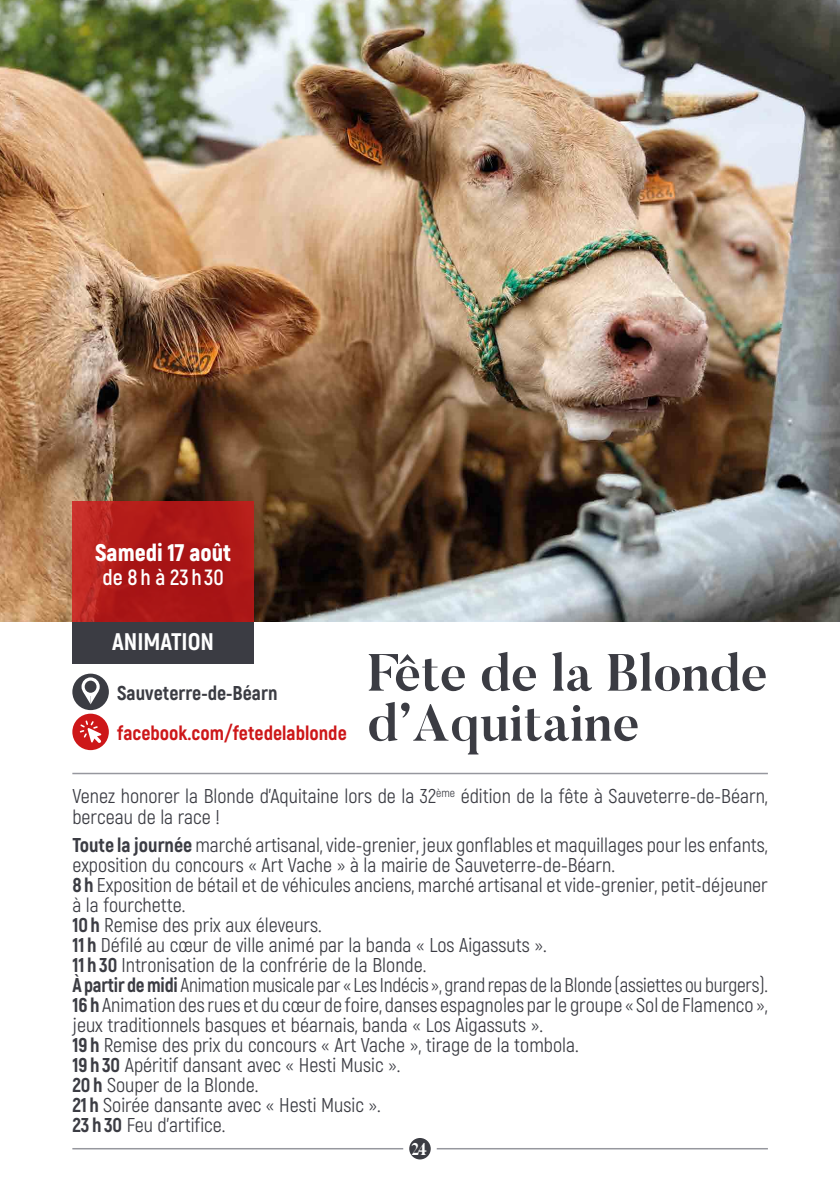
<style>
.page{position:relative;width:840px;height:1191px;background:#fff}
.page>*{position:absolute;margin:0;border:0;box-sizing:border-box;transform-origin:0 0}
.t1{font:700 52px/50px "Butler";color:#3b3c43}
.t2{font:900 24px "Akrobat";color:#fff}
.t3{font:800 24px "Akrobat";color:#fff}
.t4{font:700 22px "Akrobat";letter-spacing:.055em;color:#fff}
.t5{font:20px/20px "Akrobat";color:#3b3c43}
.t6{font:800 20px "Akrobat";color:#cd1719}
.t7{font:800 20px "Akrobat";color:#3b3c43}
.t8{font:700 17px "Butler";color:#fff}
.s1{font-weight:800}
</style>
<div class="page">
<img style="left:0;top:0;width:839px;height:621px">
<hr style="left:72px;top:1148px;width:695px;height:1px;background:#96979e">
<div style="left:406px;top:1135px;width:27px;height:27px;background:#3b3c43;border-radius:50%"></div>
<div style="left:403px;top:1132px;width:33px;height:33px;border:6px solid #fff;border-radius:50%"></div>
<svg style="left:72px;top:501px;width:182px;height:120px;background:#b01a19"></svg>
<div style="left:72px;top:621px;width:182px;height:42px;background:#3b3c43"></div>
<div style="left:72px;top:673px;width:37px;height:37px;background:#3b3c43;border-radius:50%"></div>
<svg style="left:84px;top:693px;width:14px;height:11px"></svg>
<svg style="left:81px;top:677px;width:19px;height:19px"></svg>
<div style="left:85px;top:680px;width:11px;height:13px;background:#3b3c43;border-radius:50%"></div>
<div style="left:72px;top:713px;width:37px;height:37px;background:#cd1719;border-radius:50%"></div>
<svg style="left:79px;top:720px;width:22px;height:23px"></svg>
<hr style="left:72px;top:772px;width:695px;height:2px;background:#96979e">
<p class="t2" style="left:95px;top:537px;width:137px">Samedi 17 août</p>
<p class="t4" style="left:102px;top:563px;width:123px">de 8h à 23h30</p>
<p class="t3" style="left:112px;top:626px;width:103px">ANIMATION</p>
<p class="t7" style="left:117px;top:680px;width:162px">Sauveterre-de-Béarn</p>
<p class="t6" style="left:117px;top:720px;width:231px">facebook.com/fetedelablonde</p>
<h1 class="t1" style="left:367px;top:648px;width:401px">Fête de la Blonde d’Aquitaine</h1>
<p class="t5" style="left:72px;top:786px;width:696px">Venez honorer la Blonde d’Aquitaine lors de la 32<sup>ème</sup> édition de la fête à Sauveterre-de-Béarn, berceau de la race !</p>
<p class="t5" style="left:72px;top:834px;width:696px"><span class="s1">Toute la journée</span> marché artisanal, vide-grenier, jeux gonflables et maquillages pour les enfants, exposition du concours « Art Vache » à la mairie de Sauveterre-de-Béarn.<br><span class="s1">8 h</span> Exposition de bétail et de véhicules anciens, marché artisanal et vide-grenier, petit-déjeuner à la fourchette.<br><span class="s1">10 h</span> Remise des prix aux éleveurs.<br><span class="s1">11 h</span> Défilé au cœur de ville animé par la banda « Los Aigassuts ».<br><span class="s1">11 h 30</span> Intronisation de la confrérie de la Blonde.<br><span class="s1">À partir de midi</span> Animation musicale par «Les Indécis», grand repas de la Blonde (assiettes ou burgers).<br><span class="s1">16 h</span> Animation des rues et du cœur de foire, danses espagnoles par le groupe « Sol de Flamenco », jeux traditionnels basques et béarnais, banda « Los Aigassuts ».<br><span class="s1">19 h</span> Remise des prix du concours « Art Vache », tirage de la tombola.<br><span class="s1">19 h 30</span> Apéritif dansant avec « Hesti Music ».<br><span class="s1">20 h</span> Souper de la Blonde.<br><span class="s1">21 h</span> Soirée dansante avec « Hesti Music ».<br><span class="s1">23 h 30</span> Feu d’artifice.</p>
<p class="t8" style="left:411px;top:1138px;width:17px">24</p>
</div>
